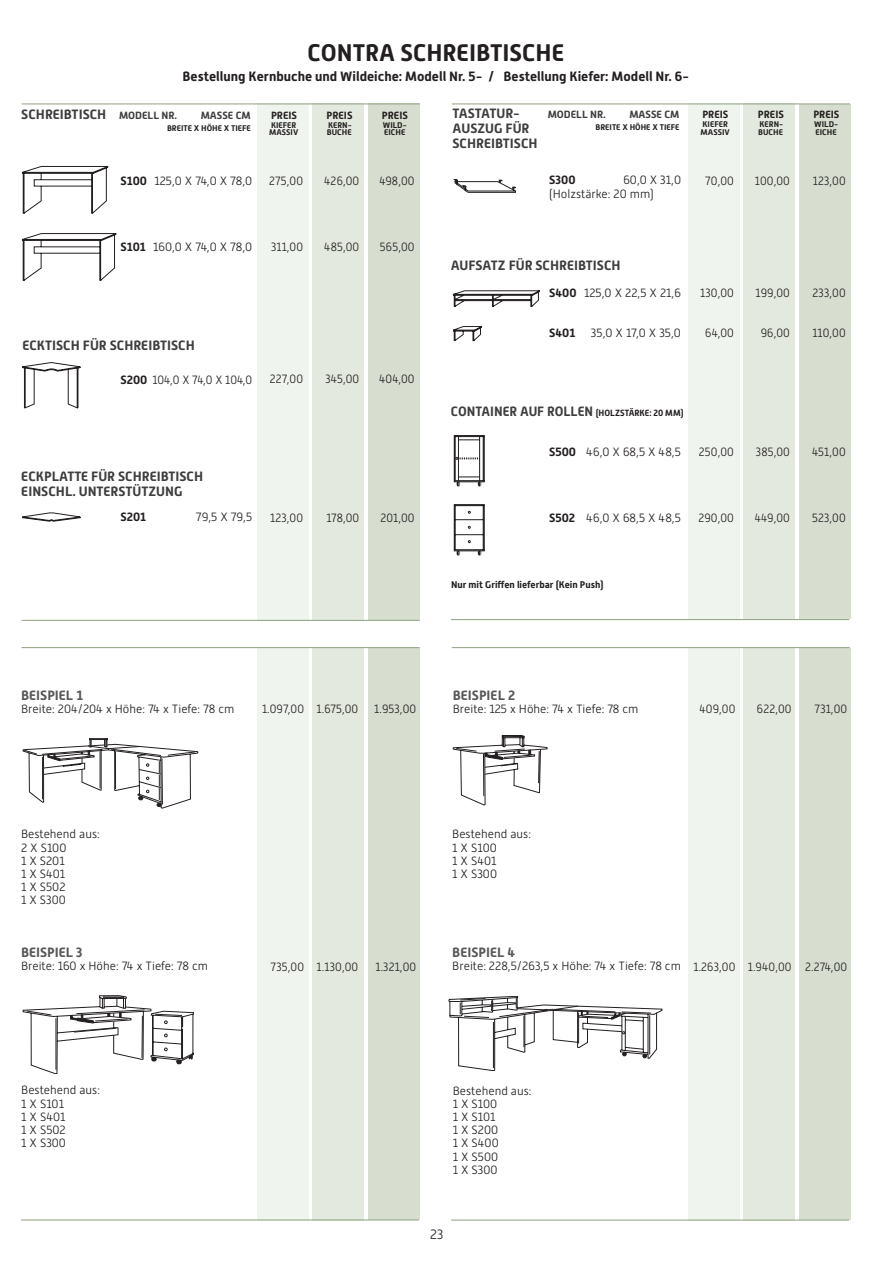
<style>
.page{position:relative;width:893px;height:1263px;background:#fff}
.page>*{position:absolute;margin:0;border:0;box-sizing:border-box;transform-origin:0 0}
.t1{font:700 24px "Alwyn New";color:#231f20}
.t2{font:700 13.5px/15px "Alwyn New";color:#3e3e3f}
.t3{font:700 13.5px "Alwyn New";color:#231f20}
.t4{font:700 13.5px "Alwyn New";color:#57585a}
.t5{font:300 13.5px "Alwyn New";color:#231f20}
.t6{font:300 12px/13.2px "Alwyn New";color:#231f20}
.t7{font:300 12px "Alwyn New";color:#231f20;scale:.95 1}
.t8{font:700 12px "Alwyn New";color:#231f20}
.t9{font:700 10.5px "Alwyn New";color:#231f20}
.t10{font:700 10.5px "Alwyn New";color:#3e3e3f}
.t11{font:700 9.75px "Alwyn New";color:#231f20}
.t12{font:700 8.25px/7.5px "Alwyn New";color:#231f20}
.s1{font-size:10.5px}
.s2{font-weight:700}
.s3{font-size:9px;color:#231f20}
</style>
<div class="page">
<svg style="left:688px;top:104px;width:163px;height:516px"></svg>
<svg style="left:257px;top:105px;width:162px;height:515px"></svg>
<svg style="left:688px;top:648px;width:162px;height:572px"></svg>
<svg style="left:257px;top:648px;width:162px;height:571px"></svg>
<hr style="left:22px;top:647px;width:398px;height:1px;background:#8fa07f">
<hr style="left:452px;top:647px;width:398px;height:1px;background:#8fa07f">
<hr style="left:22px;top:620px;width:398px;height:1px;background:#8fa07f">
<hr style="left:451px;top:619px;width:398px;height:1px;background:#8fa07f">
<hr style="left:21px;top:1219px;width:398px;height:1px;background:#8fa07f">
<hr style="left:451px;top:1220px;width:398px;height:1px;background:#8fa07f">
<hr style="left:452px;top:104px;width:398px;height:1px;background:#8fa07f">
<hr style="left:22px;top:104px;width:398px;height:1px;background:#8fa07f">
<svg style="left:23px;top:738px;width:175px;height:70px"></svg>
<svg style="left:453px;top:735px;width:94px;height:71px"></svg>
<svg style="left:23px;top:995px;width:171px;height:79px"></svg>
<svg style="left:449px;top:996px;width:213px;height:75px"></svg>
<svg style="left:22px;top:166px;width:86px;height:47px"></svg>
<svg style="left:454px;top:179px;width:62px;height:14px"></svg>
<svg style="left:22px;top:362px;width:58px;height:46px"></svg>
<svg style="left:453px;top:290px;width:87px;height:17px"></svg>
<svg style="left:454px;top:435px;width:30px;height:51px"></svg>
<svg style="left:454px;top:504px;width:30px;height:51px"></svg>
<svg style="left:453px;top:326px;width:29px;height:15px"></svg>
<svg style="left:22px;top:513px;width:59px;height:8px"></svg>
<svg style="left:22px;top:233px;width:94px;height:48px"></svg>
<h1 class="t1" style="left:307px;top:39px;width:258px">CONTRA SCHREIBTISCHE</h1>
<p class="t3" style="left:182px;top:68px;width:508px">Bestellung Kernbuche und Wildeiche: Modell Nr. 5- / Bestellung Kiefer: Modell Nr. 6-</p>
<p class="t2" style="left:21px;top:106px;width:157px">SCHREIBTISCH <span class="s1">MODELL NR.</span></p>
<p class="t10" style="left:201px;top:109px;width:52px">MASSE CM</p>
<p class="t12" style="left:167px;top:124px;width:85px">BREITE X HÖHE X TIEFE</p>
<p class="t9" style="left:271px;top:109px;width:28px">PREIS</p>
<p class="t12" style="left:269px;top:121px;width:31px">KIEFER<br>MASSIV</p>
<p class="t9" style="left:326px;top:109px;width:28px">PREIS</p>
<p class="t12" style="left:327px;top:121px;width:26px">KERN-<br>BUCHE</p>
<p class="t9" style="left:382px;top:109px;width:28px">PREIS</p>
<p class="t12" style="left:383px;top:121px;width:25px">WILD-<br>EICHE</p>
<p class="t2" style="left:453px;top:106px;width:87px">TASTATUR-<br>AUSZUG FÜR<br>SCHREIBTISCH</p>
<p class="t10" style="left:548px;top:109px;width:60px">MODELL NR.</p>
<p class="t10" style="left:629px;top:109px;width:52px">MASSE CM</p>
<p class="t12" style="left:596px;top:124px;width:85px">BREITE X HÖHE X TIEFE</p>
<p class="t9" style="left:702px;top:108px;width:28px">PREIS</p>
<p class="t12" style="left:701px;top:121px;width:31px">KIEFER<br>MASSIV</p>
<p class="t6" style="left:120px;top:174px;width:133px"><span class="s2">S100</span> 125,0 X 74,0 X 78,0</p>
<p class="t7" style="left:269px;top:174px;width:37px">275,00</p>
<p class="t7" style="left:324px;top:174px;width:39px">426,00</p>
<p class="t7" style="left:380px;top:174px;width:38px">498,00</p>
<p class="t8" style="left:549px;top:173px;width:28px">S300</p>
<p class="t6" style="left:549px;top:174px;width:133px;text-indent:74px">60,0 X 31,0 (Holzstärke: 20 mm)</p>
<p class="t7" style="left:705px;top:174px;width:32px">70,00</p>
<p class="t6" style="left:120px;top:240px;width:133px"><span class="s2">S101</span> 160,0 X 74,0 X 78,0</p>
<p class="t7" style="left:271px;top:240px;width:35px">311,00</p>
<p class="t7" style="left:324px;top:240px;width:39px">485,00</p>
<p class="t7" style="left:380px;top:240px;width:38px">565,00</p>
<p class="t2" style="left:22px;top:338px;width:174px">ECKTISCH FÜR SCHREIBTISCH</p>
<p class="t7" style="left:120px;top:373px;width:140px"><span class="s2">S200</span> 104,0 X 74,0 X 104,0</p>
<p class="t7" style="left:270px;top:372px;width:36px">227,00</p>
<p class="t7" style="left:325px;top:372px;width:37px">345,00</p>
<p class="t7" style="left:379px;top:372px;width:39px">404,00</p>
<p class="t2" style="left:21px;top:469px;width:183px">ECKPLATTE FÜR SCHREIBTISCH<br>EINSCHL. UNTERSTÜTZUNG</p>
<p class="t8" style="left:120px;top:510px;width:27px">S201</p>
<p class="t6" style="left:196px;top:510px;width:58px">79,5 X 79,5</p>
<p class="t7" style="left:270px;top:511px;width:36px">123,00</p>
<p class="t7" style="left:326px;top:511px;width:36px">178,00</p>
<p class="t7" style="left:380px;top:511px;width:38px">201,00</p>
<p class="t2" style="left:451px;top:258px;width:171px">AUFSATZ FÜR SCHREIBTISCH</p>
<p class="t6" style="left:549px;top:287px;width:133px"><span class="s2">S400</span> 125,0 X 22,5 X 21,6</p>
<p class="t8" style="left:549px;top:326px;width:28px">S401</p>
<p class="t6" style="left:591px;top:326px;width:91px">35,0 X 17,0 X 35,0</p>
<p class="t7" style="left:700px;top:287px;width:37px">130,00</p>
<p class="t7" style="left:705px;top:326px;width:32px">64,00</p>
<p class="t2" style="left:451px;top:404px;width:234px">CONTAINER AUF ROLLEN <span class="s3">(HOLZSTÄRKE: 20 MM)</span></p>
<p class="t6" style="left:549px;top:445px;width:133px"><span class="s2">S500</span> 46,0 X 68,5 X 48,5</p>
<p class="t7" style="left:699px;top:445px;width:38px">250,00</p>
<p class="t6" style="left:549px;top:511px;width:133px"><span class="s2">S502</span> 46,0 X 68,5 X 48,5</p>
<p class="t7" style="left:698px;top:511px;width:39px">290,00</p>
<p class="t9" style="left:758px;top:108px;width:28px">PREIS</p>
<p class="t12" style="left:758px;top:121px;width:26px">KERN-<br>BUCHE</p>
<p class="t7" style="left:755px;top:174px;width:38px">100,00</p>
<p class="t7" style="left:756px;top:287px;width:38px">199,00</p>
<p class="t7" style="left:761px;top:326px;width:32px">96,00</p>
<p class="t7" style="left:756px;top:445px;width:37px">385,00</p>
<p class="t7" style="left:755px;top:511px;width:39px">449,00</p>
<p class="t11" style="left:451px;top:579px;width:154px">Nur mit Griffen lieferbar (Kein Push)</p>
<p class="t9" style="left:813px;top:108px;width:28px">PREIS</p>
<p class="t12" style="left:814px;top:121px;width:25px">WILD-<br>EICHE</p>
<p class="t7" style="left:813px;top:174px;width:36px">123,00</p>
<p class="t7" style="left:813px;top:287px;width:36px">233,00</p>
<p class="t7" style="left:812px;top:326px;width:37px">110,00</p>
<p class="t7" style="left:812px;top:445px;width:37px">451,00</p>
<p class="t7" style="left:812px;top:511px;width:37px">523,00</p>
<p class="t4" style="left:21px;top:687px;width:63px">BEISPIEL 1</p>
<p class="t6" style="left:21px;top:702px;width:215px">Breite: 204/204 x Höhe: 74 x Tiefe: 78 cm</p>
<p class="t7" style="left:262px;top:702px;width:46px">1.097,00</p>
<p class="t7" style="left:317px;top:702px;width:45px">1.675,00</p>
<p class="t7" style="left:374px;top:702px;width:46px">1.953,00</p>
<p class="t4" style="left:453px;top:687px;width:64px">BEISPIEL 2</p>
<p class="t6" style="left:453px;top:702px;width:187px">Breite: 125 x Höhe: 74 x Tiefe: 78 cm</p>
<p class="t7" style="left:699px;top:702px;width:39px">409,00</p>
<p class="t7" style="left:757px;top:702px;width:38px">622,00</p>
<p class="t7" style="left:814px;top:702px;width:36px">731,00</p>
<p class="t6" style="left:21px;top:828px;width:80px">Bestehend aus:<br>2 X S100<br>1 X S201<br>1 X S401<br>1 X S502<br>1 X S300</p>
<p class="t6" style="left:452px;top:828px;width:80px">Bestehend aus:<br>1 X S100<br>1 X S401<br>1 X S300</p>
<p class="t4" style="left:21px;top:944px;width:63px">BEISPIEL 3</p>
<p class="t6" style="left:21px;top:959px;width:189px">Breite: 160 x Höhe: 74 x Tiefe: 78 cm</p>
<p class="t7" style="left:271px;top:960px;width:37px">735,00</p>
<p class="t7" style="left:317px;top:960px;width:45px">1.130,00</p>
<p class="t7" style="left:376px;top:960px;width:44px">1.321,00</p>
<p class="t4" style="left:452px;top:944px;width:64px">BEISPIEL 4</p>
<p class="t6" style="left:452px;top:959px;width:230px">Breite: 228,5/263,5 x Höhe: 74 x Tiefe: 78 cm</p>
<p class="t7" style="left:693px;top:960px;width:46px">1.263,00</p>
<p class="t7" style="left:748px;top:960px;width:48px">1.940,00</p>
<p class="t7" style="left:805px;top:960px;width:46px">2.274,00</p>
<p class="t6" style="left:21px;top:1084px;width:80px">Bestehend aus:<br>1 X S101<br>1 X S401<br>1 X S502<br>1 X S300</p>
<p class="t6" style="left:453px;top:1084px;width:80px">Bestehend aus:<br>1 X S100<br>1 X S101<br>1 X S200<br>1 X S400<br>1 X S500<br>1 X S300</p>
<p class="t5" style="left:430px;top:1227px;width:15px">23</p>
</div>
